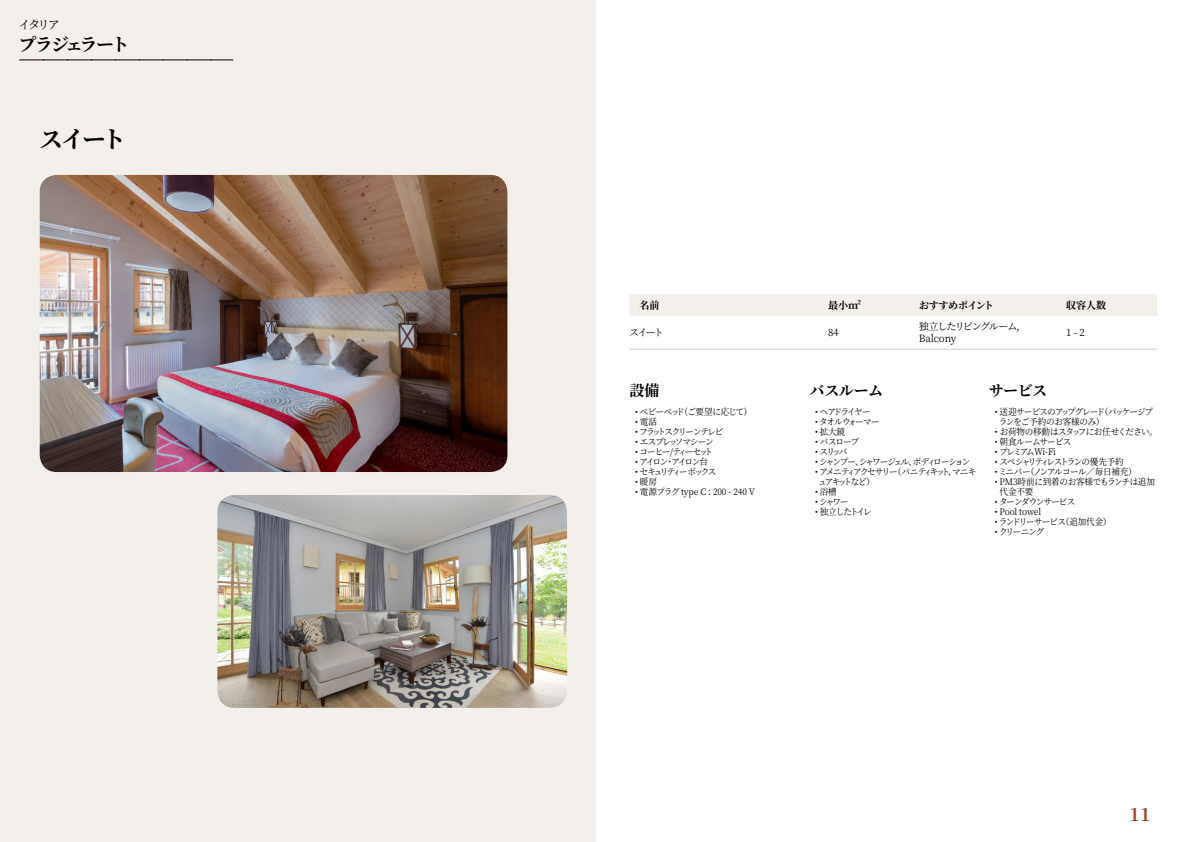
<style>
.page{position:relative;width:1191px;height:842px;background:#fff}
.page>*{position:absolute;margin:0;border:0;box-sizing:border-box;transform-origin:0 0}
.t1{font:700 24px "Noto Serif JP";color:#000}
.t2{font:700 18px "Noto Serif JP";letter-spacing:-.13em;color:#000}
.t3{font:700 18px "Noto Serif JP";color:#9d432c}
.t4{font:700 15px "Noto Serif JP";letter-spacing:-.04em;color:#000}
.t5{font:12px "Noto Serif JP";color:#000}
.t6{font:10px/12px "Noto Serif JP";letter-spacing:-.075em;color:#000}
.t7{font:700 10px "Noto Serif JP";letter-spacing:-.01em;color:#000}
.t8{font:10px "Noto Serif JP";letter-spacing:-.11em;color:#000}
.t9{font:700 10px "Noto Serif JP";letter-spacing:-.05em;color:#000}
.t10{font:9px/10px "Noto Serif JP";letter-spacing:-.11em;color:#000;scale:.95 1}
.t11{font:9px/10px "Noto Serif JP";letter-spacing:-.015em;color:#000;scale:.95 1}
.t12{font:9px/10px "Noto Serif JP";letter-spacing:-.2em;color:#000;scale:.95 1}
.t13{font:9px "Noto Serif JP";letter-spacing:-.205em;color:#000;scale:.95 1}
.t14{font:9px "Noto Serif JP";letter-spacing:-.18em;color:#000;scale:.95 1}
.t15{font:9px "Noto Serif JP";letter-spacing:-.045em;color:#000;scale:.95 1}
.t16{font:9px "Noto Serif JP";letter-spacing:-.075em;color:#000;scale:.95 1}
.t17{font:9px "Noto Serif JP";letter-spacing:-.16em;color:#000;scale:.95 1}
.t18{font:9px "Noto Serif JP";letter-spacing:-.065em;color:#000;scale:.95 1}
.t19{font:9px "Noto Serif JP";letter-spacing:-.09em;color:#000;scale:.95 1}
.t20{font:9px "Noto Serif JP";letter-spacing:-.185em;color:#000;scale:.95 1}
.t21{font:9px "Noto Serif JP";letter-spacing:-.13em;color:#000;scale:.95 1}
.t22{font:9px "Noto Serif JP";letter-spacing:-.215em;color:#000;scale:.95 1}
.t23{font:9px "Noto Serif JP";letter-spacing:-.15em;color:#000;scale:.95 1}
.t24{font:9px "Noto Serif JP";letter-spacing:-.085em;color:#000;scale:.95 1}
.t25{font:9px "Noto Serif JP";letter-spacing:-.02em;color:#000;scale:.95 1}
.t26{font:9px "Noto Serif JP";letter-spacing:-.165em;color:#000;scale:.95 1}
</style>
<div class="page">
<div style="left:0;top:0;width:595px;height:842px;background:#f3f0ec"></div>
<img style="left:40px;top:175px;width:467px;height:297px">
<img style="left:217px;top:495px;width:350px;height:213px">
<svg style="left:20px;top:60px;width:213px;height:1px"></svg>
<div style="left:630px;top:294px;width:527px;height:22px;background:#f3f0ec"></div>
<hr style="left:629px;top:349px;width:199px;height:1px;background:#d7cdc1">
<hr style="left:828px;top:349px;width:90px;height:1px;background:#d7cdc1">
<hr style="left:918px;top:349px;width:148px;height:1px;background:#d7cdc1">
<hr style="left:1066px;top:349px;width:91px;height:1px;background:#d7cdc1">
<h3 class="t5" style="left:19px;top:17px;width:43px">イタリア</h3>
<h2 class="t2" style="left:19px;top:34px;width:112px">プラジェラート</h2>
<h1 class="t1" style="left:39px;top:125px;width:88px">スイート</h1>
<p class="t7" style="left:639px;top:299px;width:21px">名前</p>
<p class="t7" style="left:828px;top:299px;width:35px">最小m²</p>
<p class="t9" style="left:919px;top:299px;width:76px">おすすめポイント</p>
<p class="t7" style="left:1066px;top:299px;width:41px">収容人数</p>
<p class="t8" style="left:629px;top:327px;width:36px">スイート</p>
<p class="t8" style="left:828px;top:327px;width:12px">84</p>
<p class="t6" style="left:918px;top:321px;width:103px">独立したリビングルーム,<br>Balcony</p>
<p class="t8" style="left:1066px;top:327px;width:20px">1 - 2</p>
<h3 class="t4" style="left:629px;top:382px;width:31px">設備</h3>
<p class="t18" style="left:635px;top:406px;width:124px">• ベビーベッド（ご要望に応じて）</p>
<p class="t10" style="left:635px;top:416px;width:24px">• 電話</p>
<p class="t14" style="left:635px;top:426px;width:94px">• フラットスクリーンテレビ</p>
<p class="t21" style="left:635px;top:436px;width:84px">• エスプレッソマシーン</p>
<p class="t20" style="left:635px;top:446px;width:84px">• コーヒー/ティーセット</p>
<p class="t22" style="left:635px;top:456px;width:78px">• アイロン・アイロン台</p>
<p class="t12" style="left:635px;top:466px;width:87px">• セキュリティーボックス</p>
<p class="t10" style="left:635px;top:476px;width:24px">• 暖房</p>
<p class="t11" style="left:635px;top:486px;width:128px">• 電源プラグ type C : 200 - 240 V</p>
<h3 class="t4" style="left:989px;top:382px;width:60px">サービス</h3>
<p class="t10" style="left:999px;top:406px;width:164px;text-indent:-4px">• 送迎サービスのアップグレード（パッケージプランをご予約のお客様のみ）</p>
<p class="t15" style="left:994px;top:426px;width:173px">• お荷物の移動はスタッフにお任せください。</p>
<p class="t24" style="left:994px;top:436px;width:82px">• 朝食ルームサービス</p>
<p class="t23" style="left:994px;top:446px;width:66px">• プレミアムWi-Fi</p>
<p class="t17" style="left:994px;top:456px;width:137px">• スペシャリティレストランの優先予約</p>
<p class="t16" style="left:994px;top:466px;width:151px">• ミニバー（ノンアルコール／毎日補充）</p>
<p class="t11" style="left:999px;top:476px;width:165px;text-indent:-5px">• PM3時前に到着のお客様でもランチは追加代金不要</p>
<p class="t10" style="left:994px;top:496px;width:86px">• ターンダウンサービス</p>
<p class="t25" style="left:994px;top:506px;width:50px">• Pool towel</p>
<p class="t19" style="left:994px;top:516px;width:124px">• ランドリーサービス（追加代金）</p>
<p class="t10" style="left:994px;top:526px;width:54px">• クリーニング</p>
<h3 class="t4" style="left:809px;top:382px;width:75px">バスルーム</h3>
<p class="t14" style="left:815px;top:406px;width:60px">• ヘアドライヤー</p>
<p class="t10" style="left:815px;top:416px;width:70px">• タオルウォーマー</p>
<p class="t10" style="left:815px;top:426px;width:33px">• 拡大鏡</p>
<p class="t10" style="left:815px;top:436px;width:48px">• バスローブ</p>
<p class="t10" style="left:815px;top:446px;width:36px">• スリッパ</p>
<p class="t13" style="left:815px;top:456px;width:165px">• シャンプー、シャワージェル、ボディローション</p>
<p class="t12" style="left:818px;top:466px;width:168px;text-indent:-3px">• アメニティアクセサリー（バニティキット、マニキュアキットなど）</p>
<p class="t10" style="left:815px;top:486px;width:24px">• 浴槽</p>
<p class="t10" style="left:815px;top:496px;width:37px">• シャワー</p>
<p class="t26" style="left:815px;top:506px;width:61px">• 独立したトイレ</p>
<h2 class="t3" style="left:1129px;top:804px;width:23px">11</h2>
</div>
